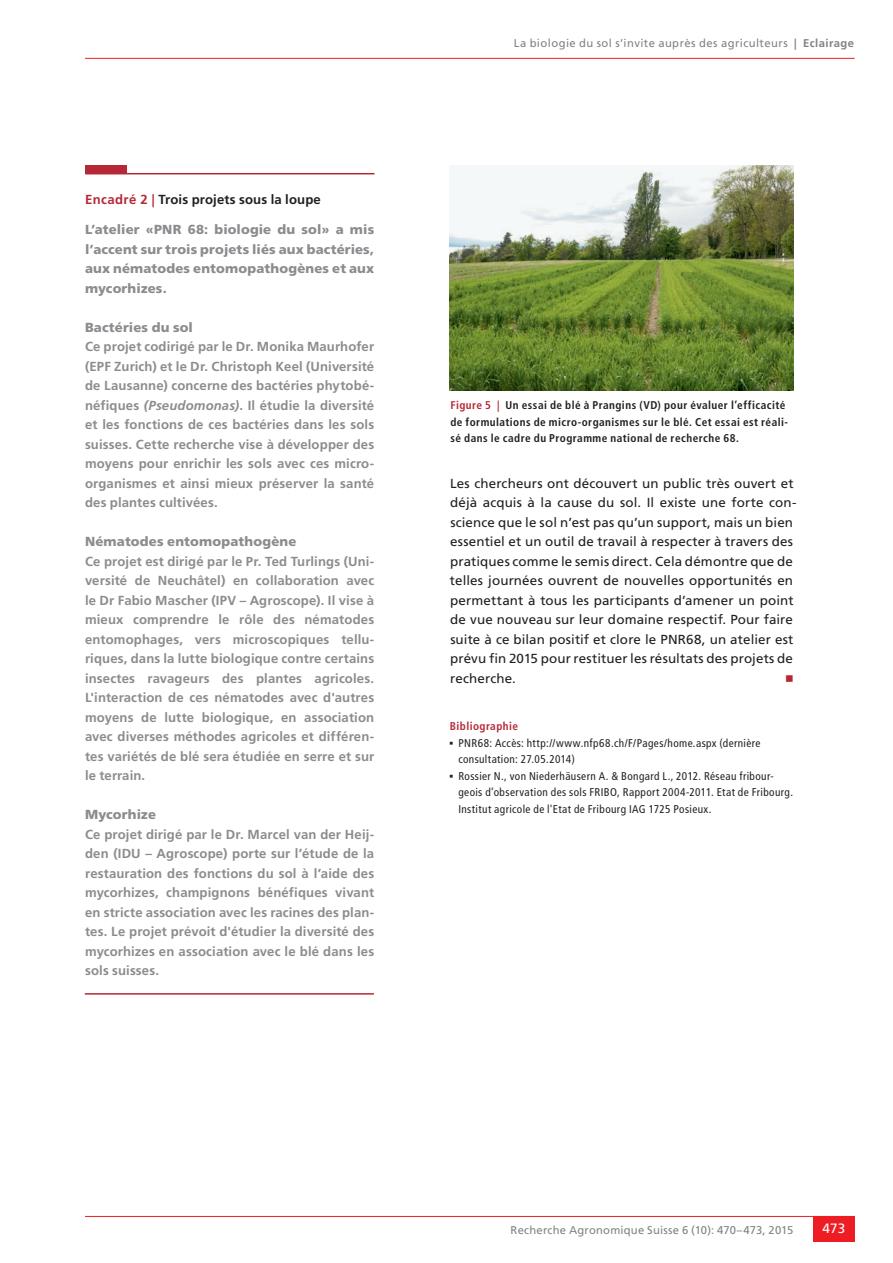
<style>
.page{position:relative;width:893px;height:1263px;background:#fff}
.page>*{position:absolute;margin:0;border:0;box-sizing:border-box;transform-origin:0 0}
.t1{font:13.5px "Frutiger LT Std";color:#fff}
.t2{font:700 13.2px/19.5px "Frutiger LT Std";letter-spacing:.01em;color:#8a8c8f;text-align:justify}
.t3{font:13.2px/19.5px "Frutiger LT Std";letter-spacing:.01em;color:#231f20}
.t4{font:900 13.2px/19.5px "Frutiger LT Std";letter-spacing:.01em;color:#8a8c8f;text-align:justify}
.t5{font:700 13.2px "Frutiger LT Std";letter-spacing:.01em;color:#231f20}
.t6{font:13.2px "Universal Newswith Comm Pi";color:#b72837}
.t7{font:condensed 11.25px/16.5px "Frutiger LT Std";letter-spacing:.035em;color:#231f20}
.t8{font:700 condensed 11.25px/16.5px "Frutiger LT Std";letter-spacing:.04em;color:#231f20}
.t9{font:11.25px "Frutiger LT Std";letter-spacing:.035em;color:#808285}
.t10{font:11.25px "Frutiger LT Std";letter-spacing:.015em;color:#808285}
.t11{font:700 condensed 11.25px "Frutiger LT Std";letter-spacing:.04em;color:#b72837}
.s1{color:#b72837}
.s2{font-style:italic}
.s3{font-weight:700}
.s4{font-family:"Universal Newswith Comm Pi";font-stretch:normal}
</style>
<div class="page">
<hr style="left:85px;top:1216px;width:770px;height:1px;background:#ee1d23">
<div style="left:813px;top:1216px;width:42px;height:26px;background:#ee1d23"></div>
<hr style="left:85px;top:58px;width:770px;height:1px;background:#ee1d23">
<hr style="left:85px;top:993px;width:289px;height:2px;background:#b72837">
<hr style="left:85px;top:173px;width:289px;height:1px;background:#b72837">
<div style="left:85px;top:165px;width:42px;height:9px;background:#b72837"></div>
<img style="left:450px;top:166px;width:343px;height:224px">
<p class="t5" style="left:85px;top:191px;width:237px"><span class="s1">Encadré 2 |</span> Trois projets sous la loupe</p>
<p class="t4" style="left:85px;top:220px;width:291px">L’atelier «PNR 68: biologie du sol» a mis l’accent sur trois projets liés aux bactéries, aux nématodes entomopathogènes et aux mycorhizes.</p>
<p class="t4" style="left:85px;top:317px;width:109px">Bactéries du sol</p>
<p class="t2" style="left:85px;top:337px;width:291px">Ce projet codirigé par le Dr. Monika Maurhofer (EPF Zurich) et le Dr. Christoph Keel (Université de Lausanne) concerne des bactéries phytobé&shy;néfiques <span class="s2">(Pseudomonas)</span>. Il étudie la diversité et les fonctions de ces bactéries dans les sols suisses. Cette recherche vise à développer des moyens pour enrichir les sols avec ces micro&shy;organismes et ainsi mieux préserver la santé des plantes cultivées.</p>
<p class="t4" style="left:85px;top:532px;width:213px">Nématodes entomopathogène</p>
<p class="t2" style="left:85px;top:551px;width:291px">Ce projet est dirigé par le Pr. Ted Turlings (Uni&shy;versité de Neuchâtel) en collaboration avec le Dr Fabio Mascher (IPV – Agroscope). Il vise à mieux comprendre le rôle des nématodes entomophages, vers microscopiques tellu&shy;riques, dans la lutte biologique contre certains insectes ravageurs des plantes agricoles.<br>L'interaction de ces nématodes avec d'autres moyens de lutte biologique, en association avec diverses méthodes agricoles et différen&shy;tes variétés de blé sera étudiée en serre et sur le terrain.</p>
<p class="t4" style="left:85px;top:805px;width:72px">Mycorhize</p>
<p class="t2" style="left:85px;top:824px;width:291px">Ce projet dirigé par le Dr. Marcel van der Heij&shy;den (IDU – Agroscope) porte sur l’étude de la restauration des fonctions du sol à l’aide des mycorhizes, champignons bénéfiques vivant en stricte association avec les racines des plan&shy;tes. Le projet prévoit d'étudier la diversité des mycorhizes en association avec le blé dans les sols suisses.</p>
<p class="t9" style="left:514px;top:36px;width:342px">La biologie du sol s’invite auprès des agriculteurs <span class="s3">| Eclairage</span></p>
<p class="t8" style="left:450px;top:397px;width:339px"><span class="s1">Figure 5 |</span> Un essai de blé à Prangins (VD) pour évaluer l’efficacité de formulations de micro-organismes sur le blé. Cet essai est réali&shy;sé dans le cadre du Programme national de recherche 68.</p>
<p class="t3" style="left:450px;top:473px;width:348px">Les chercheurs ont découvert un public très ouvert et déjà acquis à la cause du sol. Il existe une forte con&shy;science que le sol n’est pas qu’un support, mais un bien essentiel et un outil de travail à respecter à travers des pratiques comme le semis direct. Cela démontre que de telles journées ouvrent de nouvelles opportunités en permettant à tous les participants d’amener un point de vue nouveau sur leur domaine respectif. Pour faire suite à ce bilan positif et clore le PNR68, un atelier est prévu fin 2015 pour restituer les résultats des projets de recherche.</p>
<p class="t6" style="left:786px;top:672px;width:9px">n</p>
<p class="t11" style="left:450px;top:719px;width:70px">Bibliographie</p>
<p class="t7" style="left:458px;top:734px;width:304px;text-indent:-9px"><span class="s4">▪</span> PNR68: Accès: http://www.nfp68.ch/F/Pages/home.aspx (dernière consultation: 27.05.2014)</p>
<p class="t7" style="left:458px;top:767px;width:336px;text-indent:-9px"><span class="s4">▪</span> Rossier N., von Niederhäusern A. &amp; Bongard L., 2012. Réseau fribour&shy;geois d’observation des sols FRIBO, Rapport 2004-2011. Etat de Fribourg.<br>Institut agricole de l'Etat de Fribourg IAG 1725 Posieux.</p>
<p class="t10" style="left:511px;top:1223px;width:284px">Recherche Agronomique Suisse 6 (10): 470–473, 2015</p>
<p class="t1" style="left:823px;top:1221px;width:24px">473</p>
</div>
